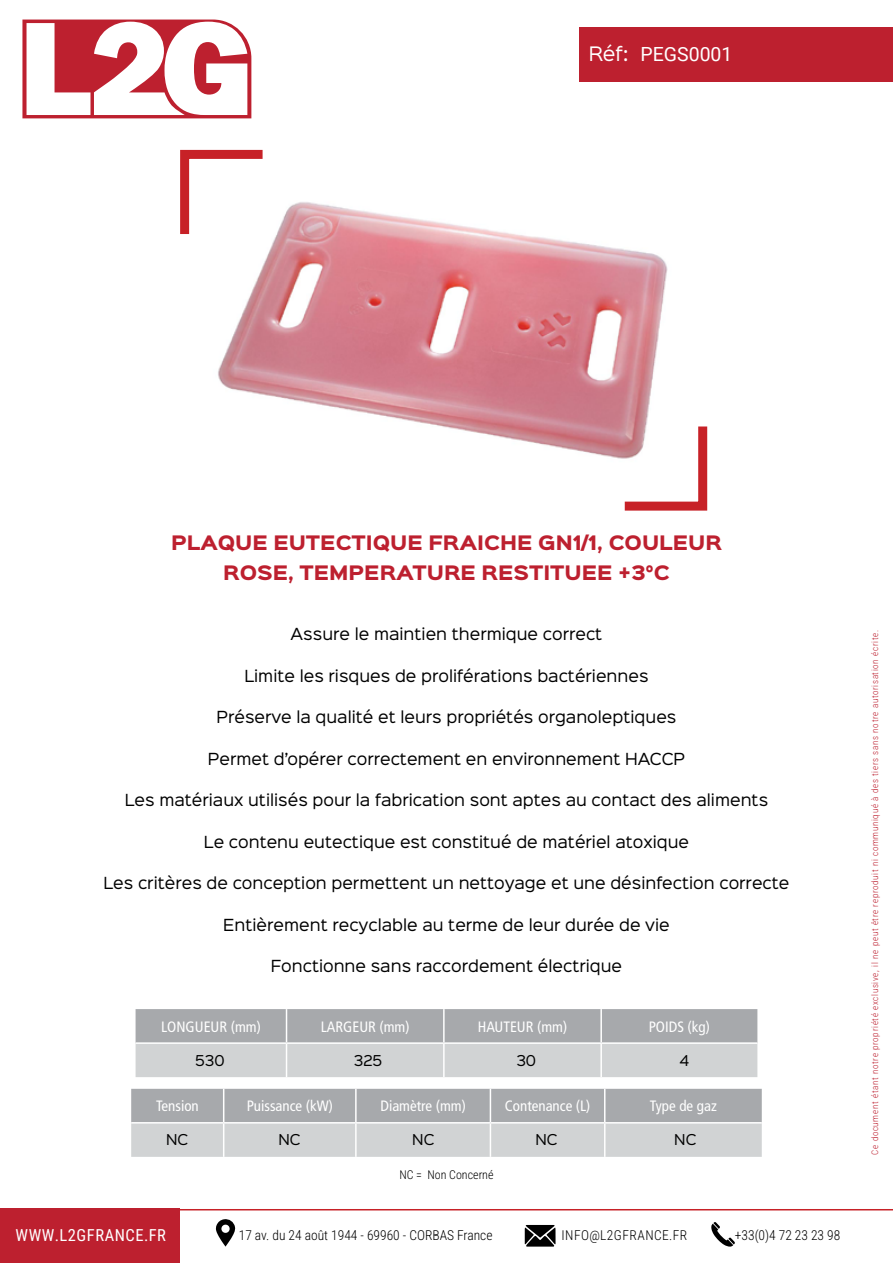
<style>
.page{position:relative;width:893px;height:1263px;background:#fff}
.page>*{position:absolute;margin:0;border:0;box-sizing:border-box;transform-origin:0 0}
.t1{font:19.5px "Roboto";color:#fff}
.t2{font:900 18px "Sinkin Sans 800";color:#bd202f}
.t3{font:18px "Sinkin Sans 400";color:#fff}
.t4{font:16.5px "Roboto Condensed";letter-spacing:.035em;color:#fff}
.t5{font:15px "Sinkin Sans 400";color:#000}
.t6{font:condensed 15px "Frutiger LT Std";color:#fff}
.t7{font:300 13.5px "Roboto Condensed";color:#000}
.t8{font:13.5px "Sinkin Sans 400";color:#000}
.t9{font:300 13.5px "Roboto Condensed";letter-spacing:.035em;color:#000}
.t10{font:300 12px "Roboto Condensed";color:#000}
.t11{font:300 9px "Roboto Condensed";letter-spacing:.075em;color:#bd2030}
</style>
<div class="page">
<div style="left:579px;top:27px;width:314px;height:54px;background:#bd202f"></div>
<svg style="left:624px;top:426px;width:84px;height:85px"></svg>
<svg style="left:180px;top:149px;width:83px;height:85px"></svg>
<svg style="left:136px;top:1009px;width:621px;height:68px;background:#bcbec0"></svg>
<hr style="left:286px;top:1009px;width:1px;height:33px;background:#fff">
<hr style="left:443px;top:1009px;width:2px;height:33px;background:#fff">
<hr style="left:600px;top:1009px;width:2px;height:33px;background:#fff">
<hr style="left:136px;top:1042px;width:151px;height:2px;background:#fff">
<hr style="left:287px;top:1042px;width:157px;height:2px;background:#fff">
<hr style="left:286px;top:1044px;width:1px;height:33px;background:#fff">
<hr style="left:444px;top:1042px;width:157px;height:2px;background:#fff">
<hr style="left:443px;top:1044px;width:2px;height:33px;background:#fff">
<hr style="left:601px;top:1042px;width:156px;height:2px;background:#fff">
<hr style="left:600px;top:1044px;width:2px;height:33px;background:#fff">
<svg style="left:131px;top:1089px;width:631px;height:68px;background:#bcbec0"></svg>
<hr style="left:223px;top:1089px;width:1px;height:33px;background:#fff">
<hr style="left:355px;top:1089px;width:2px;height:33px;background:#fff">
<hr style="left:490px;top:1089px;width:1px;height:33px;background:#fff">
<hr style="left:604px;top:1089px;width:1px;height:33px;background:#fff">
<hr style="left:131px;top:1122px;width:93px;height:1px;background:#fff">
<hr style="left:224px;top:1122px;width:132px;height:1px;background:#fff">
<hr style="left:223px;top:1123px;width:1px;height:34px;background:#fff">
<hr style="left:356px;top:1122px;width:134px;height:1px;background:#fff">
<hr style="left:355px;top:1123px;width:2px;height:34px;background:#fff">
<hr style="left:490px;top:1122px;width:115px;height:1px;background:#fff">
<hr style="left:490px;top:1123px;width:1px;height:34px;background:#fff">
<hr style="left:605px;top:1122px;width:157px;height:1px;background:#fff">
<hr style="left:604px;top:1123px;width:1px;height:34px;background:#fff">
<div style="left:0;top:1209px;width:180px;height:54px;background:#bd202f"></div>
<hr style="left:180px;top:1209px;width:713px;height:1px;background:#c72127">
<svg style="left:216px;top:1219px;width:19px;height:27px"></svg>
<svg style="left:525px;top:1225px;width:30px;height:21px"></svg>
<svg style="left:711px;top:1222px;width:24px;height:24px"></svg>
<img style="left:197px;top:189px;width:492px;height:282px">
<svg style="left:22px;top:20px;width:229px;height:98px"></svg>
<p class="t3" style="left:589px;top:39px;width:41px">Réf:</p>
<h1 class="t1" style="left:640px;top:40px;width:94px">PEGS0001</h1>
<p class="t2" style="left:171px;top:533px;width:552px">PLAQUE EUTECTIQUE FRAICHE GN1/1, COULEUR</p>
<p class="t2" style="left:223px;top:563px;width:448px">ROSE, TEMPERATURE RESTITUEE +3°C</p>
<p class="t5" style="left:291px;top:622px;width:313px">Assure le maintien thermique correct</p>
<p class="t5" style="left:244px;top:663px;width:406px">Limite les risques de proliférations bactériennes</p>
<p class="t5" style="left:217px;top:704px;width:461px">Préserve la qualité et leurs propriétés organoleptiques</p>
<p class="t5" style="left:208px;top:746px;width:479px">Permet d’opérer correctement en environnement HACCP</p>
<p class="t5" style="left:125px;top:787px;width:645px">Les matériaux utilisés pour la fabrication sont aptes au contact des aliments</p>
<p class="t5" style="left:204px;top:829px;width:487px">Le contenu eutectique est constitué de matériel atoxique</p>
<p class="t5" style="left:103px;top:870px;width:687px">Les critères de conception permettent un nettoyage et une désinfection correcte</p>
<p class="t5" style="left:223px;top:912px;width:448px">Entièrement recyclable au terme de leur durée de vie</p>
<p class="t5" style="left:271px;top:953px;width:353px">Fonctionne sans raccordement électrique</p>
<p class="t6" style="left:161px;top:1018px;width:101px">LONGUEUR (mm)</p>
<p class="t6" style="left:321px;top:1018px;width:90px">LARGEUR (mm)</p>
<p class="t6" style="left:478px;top:1018px;width:91px">HAUTEUR (mm)</p>
<p class="t6" style="left:649px;top:1018px;width:63px">POIDS (kg)</p>
<p class="t8" style="left:195px;top:1049px;width:31px">530</p>
<p class="t8" style="left:354px;top:1049px;width:30px">325</p>
<p class="t8" style="left:516px;top:1049px;width:21px">30</p>
<p class="t8" style="left:680px;top:1049px;width:11px">4</p>
<p class="t6" style="left:156px;top:1097px;width:44px">Tension</p>
<p class="t6" style="left:247px;top:1097px;width:88px">Puissance (kW)</p>
<p class="t6" style="left:380px;top:1097px;width:87px">Diamètre (mm)</p>
<p class="t6" style="left:505px;top:1097px;width:87px">Contenance (L)</p>
<p class="t6" style="left:650px;top:1097px;width:69px">Type de gaz</p>
<p class="t8" style="left:166px;top:1128px;width:24px">NC</p>
<p class="t8" style="left:279px;top:1128px;width:24px">NC</p>
<p class="t8" style="left:412px;top:1128px;width:24px">NC</p>
<p class="t8" style="left:535px;top:1128px;width:24px">NC</p>
<p class="t8" style="left:674px;top:1128px;width:24px">NC</p>
<p class="t10" style="left:399px;top:1166px;width:96px">NC = Non Concerné</p>
<p class="t4" style="left:16px;top:1224px;width:152px">WWW.L2GFRANCE.FR</p>
<p class="t7" style="left:239px;top:1226px;width:255px">17 av. du 24 août 1944 - 69960 - CORBAS France</p>
<p class="t9" style="left:561px;top:1226px;width:127px">INFO@L2GFRANCE.FR</p>
<p class="t7" style="left:735px;top:1226px;width:107px">+33(0)4 72 23 23 98</p>
<p class="t11" style="left:868px;top:1155px;width:526px;rotate:-90deg">Ce document étant notre propriété exclusive, il ne peut être reproduit ni communiqué à des tiers sans notre autorisation écrite.</p>
</div>
